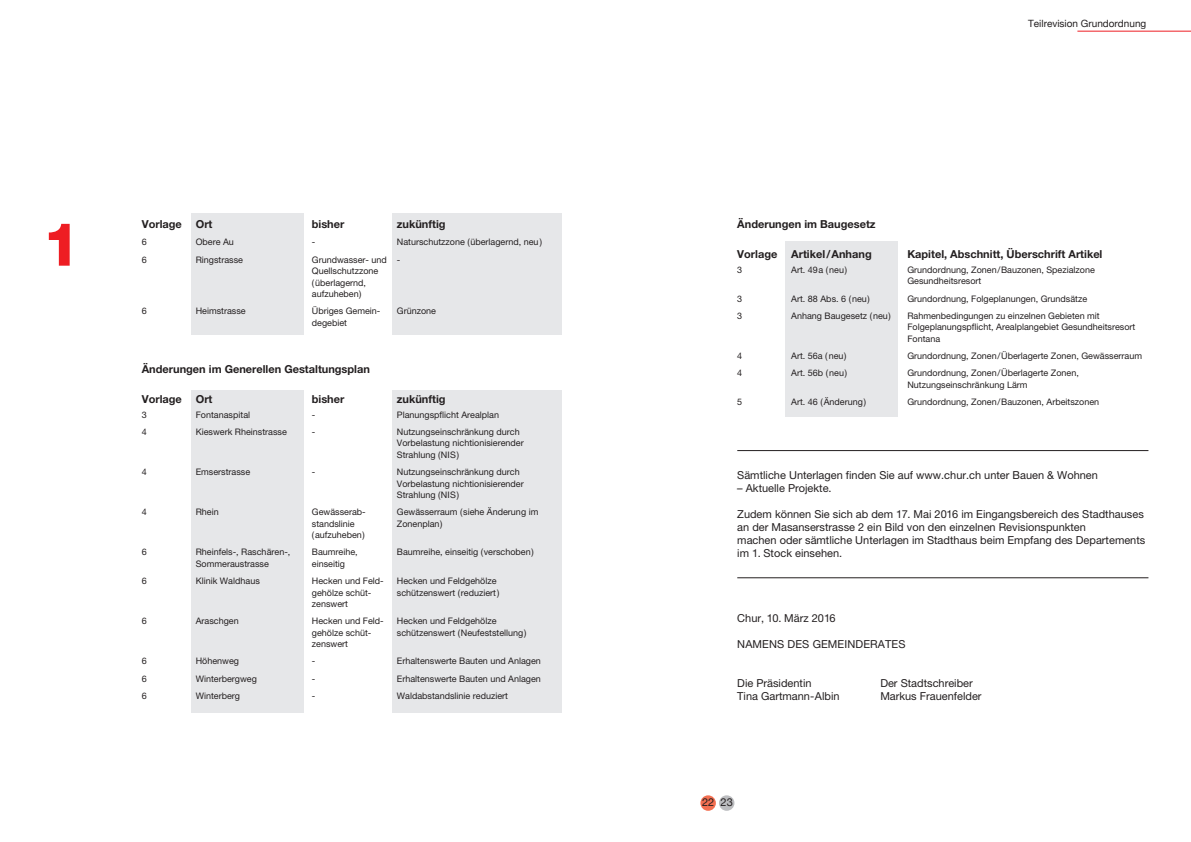
<style>
.page{position:relative;width:1191px;height:842px;background:#fff}
.page>*{position:absolute;margin:0;border:0;box-sizing:border-box;transform-origin:0 0}
.t1{font:800 60px "Helvetica Neue";color:#ee1d23}
.t2{font:11px/13px "Helvetica Neue";color:#231f20}
.t3{font:700 11px "Helvetica Neue";color:#231f20}
.t4{font:11px "Helvetica Neue";color:#231f20}
.t5{font:10px "Helvetica Neue";color:#231f20}
.t6{font:9px/11.5px "Helvetica Neue";color:#231f20}
</style>
<div class="page">
<div style="left:191px;top:213px;width:113px;height:121px;background:#e6e7e9"></div>
<div style="left:191px;top:390px;width:113px;height:322px;background:#e6e7e9"></div>
<div style="left:393px;top:213px;width:169px;height:121px;background:#e6e7e9"></div>
<div style="left:393px;top:390px;width:169px;height:322px;background:#e6e7e9"></div>
<div style="left:719px;top:795px;width:15px;height:16px;background:#bcbdc0;border-radius:50%"></div>
<div style="left:700px;top:795px;width:16px;height:16px;background:#f36f51;border-radius:50%"></div>
<hr style="left:1077px;top:31px;width:114px;height:1px;background:#ee1d23">
<div style="left:785px;top:241px;width:112px;height:176px;background:#e6e7e9"></div>
<hr style="left:737px;top:450px;width:411px;height:1px;background:#231f20">
<hr style="left:737px;top:577px;width:411px;height:1px;background:#231f20">
<h1 class="t1" style="left:43px;top:209px;width:39px">1</h1>
<p class="t3" style="left:142px;top:218px;width:42px">Vorlage</p>
<p class="t3" style="left:196px;top:218px;width:18px">Ort</p>
<p class="t3" style="left:312px;top:218px;width:34px">bisher</p>
<p class="t3" style="left:397px;top:218px;width:50px">zukünftig</p>
<p class="t6" style="left:142px;top:236px;width:7px">6</p>
<p class="t6" style="left:196px;top:236px;width:40px">Obere Au</p>
<p class="t6" style="left:312px;top:236px;width:5px">-</p>
<p class="t6" style="left:397px;top:236px;width:147px">Naturschutzzone (überlagernd, neu)</p>
<p class="t6" style="left:142px;top:254px;width:7px">6</p>
<p class="t6" style="left:196px;top:254px;width:49px">Ringstrasse</p>
<p class="t6" style="left:312px;top:254px;width:90px">Grundwasser- und -<br>Quellschutzzone (überlagernd, aufzuheben)</p>
<p class="t6" style="left:142px;top:305px;width:7px">6</p>
<p class="t6" style="left:196px;top:305px;width:52px">Heimstrasse</p>
<p class="t6" style="left:312px;top:305px;width:70px">Übriges Gemein-</p>
<p class="t6" style="left:397px;top:305px;width:41px">Grünzone</p>
<p class="t6" style="left:312px;top:317px;width:37px">degebiet</p>
<p class="t3" style="left:142px;top:362px;width:230px">Änderungen im Generellen Gestaltungsplan</p>
<p class="t3" style="left:142px;top:393px;width:42px">Vorlage</p>
<p class="t3" style="left:196px;top:393px;width:18px">Ort</p>
<p class="t3" style="left:312px;top:393px;width:34px">bisher</p>
<p class="t3" style="left:397px;top:393px;width:50px">zukünftig</p>
<p class="t6" style="left:142px;top:409px;width:7px">3</p>
<p class="t6" style="left:196px;top:409px;width:56px">Fontanaspital</p>
<p class="t6" style="left:312px;top:409px;width:5px">-</p>
<p class="t6" style="left:397px;top:409px;width:104px">Planungspflicht Arealplan</p>
<p class="t6" style="left:142px;top:426px;width:7px">4</p>
<p class="t6" style="left:196px;top:426px;width:93px">Kieswerk Rheinstrasse</p>
<p class="t6" style="left:312px;top:426px;width:5px">-</p>
<p class="t6" style="left:397px;top:426px;width:128px">Nutzungseinschränkung durch<br>Vorbelastung nichtionisierender<br>Strahlung (NIS)</p>
<p class="t6" style="left:142px;top:466px;width:7px">4</p>
<p class="t6" style="left:196px;top:466px;width:56px">Emserstrasse</p>
<p class="t6" style="left:312px;top:466px;width:5px">-</p>
<p class="t6" style="left:397px;top:466px;width:128px">Nutzungseinschränkung durch<br>Vorbelastung nichtionisierender<br>Strahlung (NIS)</p>
<p class="t6" style="left:142px;top:506px;width:7px">4</p>
<p class="t6" style="left:196px;top:506px;width:25px">Rhein</p>
<p class="t6" style="left:312px;top:506px;width:55px">Gewässerab-</p>
<p class="t6" style="left:397px;top:506px;width:143px">Gewässerraum (siehe Änderung im</p>
<p class="t6" style="left:312px;top:518px;width:44px">standslinie</p>
<p class="t6" style="left:397px;top:518px;width:47px">Zonenplan)</p>
<p class="t6" style="left:312px;top:529px;width:55px">(aufzuheben)</p>
<p class="t6" style="left:142px;top:546px;width:7px">6</p>
<p class="t6" style="left:196px;top:546px;width:96px">Rheinfels-, Raschären-,</p>
<p class="t6" style="left:312px;top:546px;width:47px">Baumreihe,</p>
<p class="t6" style="left:397px;top:546px;width:138px">Baumreihe, einseitig (verschoben)</p>
<p class="t6" style="left:196px;top:558px;width:75px">Sommeraustrasse</p>
<p class="t6" style="left:312px;top:558px;width:35px">einseitig</p>
<p class="t6" style="left:142px;top:575px;width:7px">6</p>
<p class="t6" style="left:196px;top:575px;width:66px">Klinik Waldhaus</p>
<p class="t6" style="left:312px;top:575px;width:73px">Hecken und Feld-</p>
<p class="t6" style="left:397px;top:575px;width:101px">Hecken und Feldgehölze</p>
<p class="t6" style="left:312px;top:586px;width:61px">gehölze schüt-</p>
<p class="t6" style="left:397px;top:586px;width:104px">schützenswert (reduziert)</p>
<p class="t6" style="left:312px;top:598px;width:38px">zenswert</p>
<p class="t6" style="left:142px;top:615px;width:7px">6</p>
<p class="t6" style="left:196px;top:615px;width:45px">Araschgen</p>
<p class="t6" style="left:312px;top:615px;width:73px">Hecken und Feld-</p>
<p class="t6" style="left:397px;top:615px;width:101px">Hecken und Feldgehölze</p>
<p class="t6" style="left:312px;top:627px;width:61px">gehölze schüt-</p>
<p class="t6" style="left:397px;top:627px;width:131px">schützenswert (Neufeststellung)</p>
<p class="t6" style="left:312px;top:638px;width:38px">zenswert</p>
<p class="t6" style="left:142px;top:655px;width:7px">6</p>
<p class="t6" style="left:196px;top:655px;width:45px">Höhenweg</p>
<p class="t6" style="left:312px;top:655px;width:5px">-</p>
<p class="t6" style="left:397px;top:655px;width:146px">Erhaltenswerte Bauten und Anlagen</p>
<p class="t6" style="left:142px;top:672px;width:7px">6</p>
<p class="t6" style="left:196px;top:672px;width:63px">Winterbergweg</p>
<p class="t6" style="left:312px;top:672px;width:5px">-</p>
<p class="t6" style="left:397px;top:672px;width:146px">Erhaltenswerte Bauten und Anlagen</p>
<p class="t6" style="left:142px;top:690px;width:7px">6</p>
<p class="t6" style="left:196px;top:690px;width:46px">Winterberg</p>
<p class="t6" style="left:312px;top:690px;width:5px">-</p>
<p class="t6" style="left:397px;top:690px;width:113px">Waldabstandslinie reduziert</p>
<p class="t5" style="left:1028px;top:16px;width:120px">Teilrevision Grundordnung</p>
<p class="t3" style="left:737px;top:218px;width:140px">Änderungen im Baugesetz</p>
<p class="t3" style="left:737px;top:248px;width:42px">Vorlage</p>
<p class="t3" style="left:791px;top:248px;width:82px">Artikel/Anhang</p>
<p class="t3" style="left:907px;top:248px;width:197px">Kapitel, Abschnitt, Überschrift Artikel</p>
<p class="t6" style="left:737px;top:264px;width:7px">3</p>
<p class="t6" style="left:791px;top:264px;width:57px">Art. 49a (neu)</p>
<p class="t6" style="left:907px;top:264px;width:189px">Grundordnung, Zonen/Bauzonen, Spezialzone<br>Gesundheitsresort</p>
<p class="t6" style="left:737px;top:292px;width:7px">3</p>
<p class="t6" style="left:791px;top:292px;width:80px">Art. 88 Abs. 6 (neu)</p>
<p class="t6" style="left:907px;top:292px;width:181px">Grundordnung, Folgeplanungen, Grundsätze</p>
<p class="t6" style="left:737px;top:310px;width:7px">3</p>
<p class="t6" style="left:791px;top:310px;width:101px">Anhang Baugesetz (neu)</p>
<p class="t6" style="left:907px;top:310px;width:230px">Rahmenbedingungen zu einzelnen Gebieten mit<br>Folgeplanungspflicht, Arealplangebiet Gesundheitsresort<br>Fontana</p>
<p class="t6" style="left:737px;top:350px;width:7px">4</p>
<p class="t6" style="left:791px;top:350px;width:57px">Art. 56a (neu)</p>
<p class="t6" style="left:907px;top:350px;width:236px">Grundordnung, Zonen/Überlagerte Zonen, Gewässerraum</p>
<p class="t6" style="left:737px;top:367px;width:7px">4</p>
<p class="t6" style="left:791px;top:367px;width:57px">Art. 56b (neu)</p>
<p class="t6" style="left:907px;top:367px;width:173px">Grundordnung, Zonen/Überlagerte Zonen,<br>Nutzungseinschränkung Lärm</p>
<p class="t6" style="left:737px;top:396px;width:7px">5</p>
<p class="t6" style="left:791px;top:396px;width:76px">Art. 46 (Änderung)</p>
<p class="t6" style="left:907px;top:396px;width:193px">Grundordnung, Zonen/Bauzonen, Arbeitszonen</p>
<p class="t2" style="left:737px;top:469px;width:362px">Sämtliche Unterlagen finden Sie auf www.chur.ch unter Bauen &amp; Wohnen</p>
<p class="t2" style="left:737px;top:482px;width:96px">– Aktuelle Projekte.</p>
<p class="t2" style="left:737px;top:508px;width:409px">Zudem können Sie sich ab dem 17. Mai 2016 im Eingangsbereich des Stadthauses an der Masanserstrasse 2 ein Bild von den einzelnen Revisionspunkten<br>machen oder sämtliche Unterlagen im Stadthaus beim Empfang des Departements im 1. Stock einsehen.</p>
<p class="t2" style="left:737px;top:612px;width:100px">Chur, 10. März 2016</p>
<p class="t2" style="left:737px;top:638px;width:170px">NAMENS DES GEMEINDERATES</p>
<p class="t2" style="left:737px;top:677px;width:76px">Die Präsidentin</p>
<p class="t2" style="left:880px;top:677px;width:94px">Der Stadtschreiber</p>
<p class="t2" style="left:737px;top:690px;width:104px">Tina Gartmann-Albin</p>
<p class="t2" style="left:880px;top:690px;width:103px">Markus Frauenfelder</p>
<p class="t4" style="left:702px;top:795px;width:32px">22 23</p>
</div>
